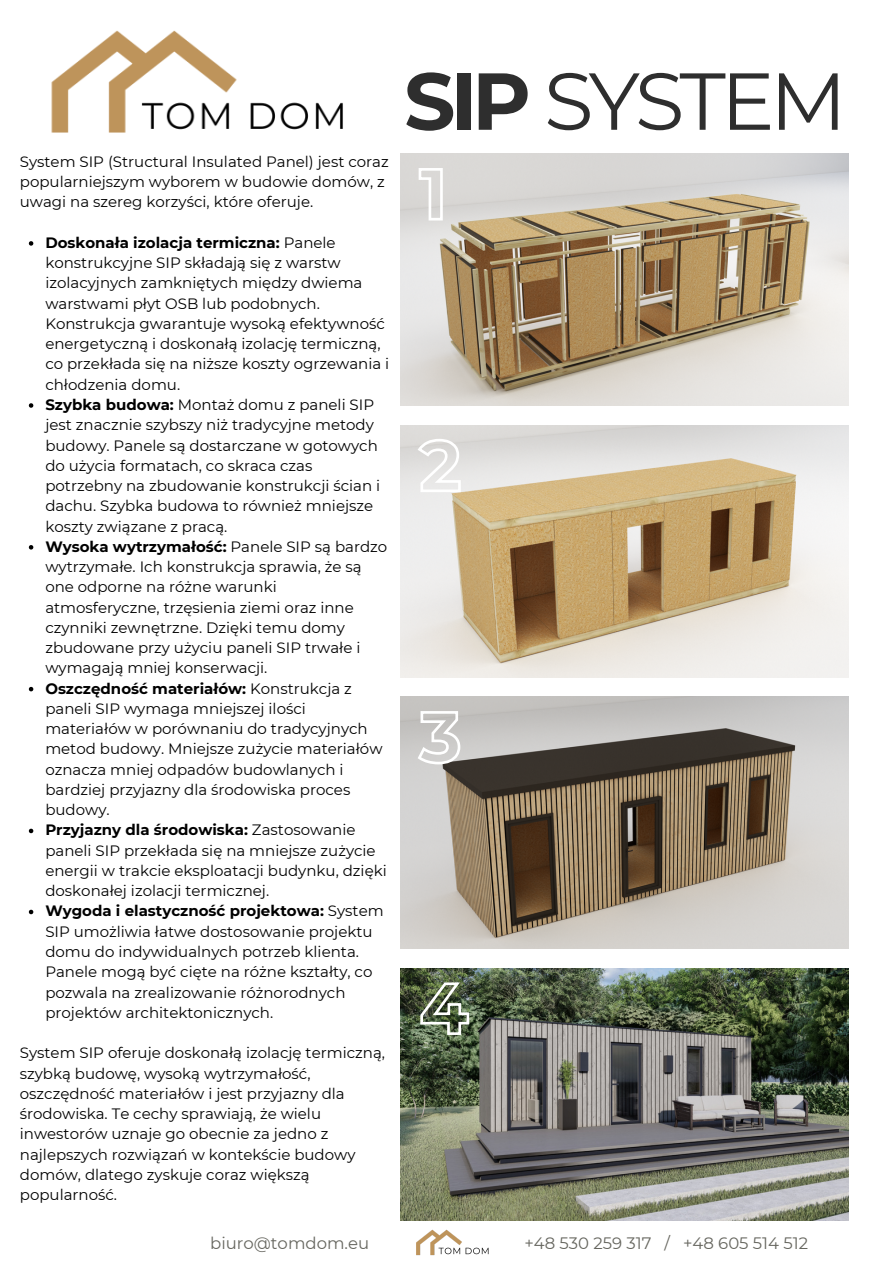
<style>
.page{position:relative;width:893px;height:1264px;background:#fff}
.page>*{position:absolute;margin:0;border:0;box-sizing:border-box;transform-origin:0 0}
.t1{font:80.55px "Montserrat";letter-spacing:-.06em;color:#2e2e2e}
.t2{font:16.5px "Montserrat";color:#66665f}
.t3{font:15px/20.2px "Montserrat";color:#000}
.s1{font-weight:700}
</style>
<div class="page">
<img style="left:28px;top:30px;width:376px;height:215px">
<img style="left:400px;top:154px;width:448px;height:252px">
<img style="left:400px;top:425px;width:448px;height:252px">
<svg style="left:417px;top:167px;width:27px;height:55px"></svg>
<svg style="left:416px;top:437px;width:46px;height:56px"></svg>
<img style="left:400px;top:696px;width:448px;height:252px">
<img style="left:400px;top:968px;width:448px;height:252px">
<svg style="left:416px;top:709px;width:45px;height:57px"></svg>
<svg style="left:419px;top:981px;width:51px;height:55px;background:#717e67"></svg>
<svg style="left:29px;top:241px;width:4px;height:5px"></svg>
<svg style="left:29px;top:403px;width:4px;height:5px"></svg>
<svg style="left:29px;top:545px;width:4px;height:4px"></svg>
<svg style="left:29px;top:687px;width:4px;height:4px"></svg>
<svg style="left:29px;top:828px;width:4px;height:5px"></svg>
<svg style="left:29px;top:909px;width:4px;height:5px"></svg>
<img style="left:400px;top:1186px;width:103px;height:70px">
<p class="t3" style="left:20px;top:151px;width:370px">System SIP (Structural Insulated Panel) jest coraz</p>
<p class="t1" style="left:404px;top:52px;width:444px"><span class="s1">SIP</span> SYSTEM</p>
<p class="t3" style="left:20px;top:172px;width:366px">popularniejszym wyborem w budowie domów, z uwagi na szereg korzyści, które oferuje.</p>
<p class="t3" style="left:45px;top:232px;width:345px"><span class="s1">Doskonała izolacja termiczna:</span> Panele konstrukcyjne SIP składają się z warstw izolacyjnych zamkniętych między dwiema warstwami płyt OSB lub podobnych.<br>Konstrukcja gwarantuje wysoką efektywność energetyczną i doskonałą izolację termiczną, co przekłada się na niższe koszty ogrzewania i chłodzenia domu.</p>
<p class="t3" style="left:45px;top:394px;width:336px"><span class="s1">Szybka budowa:</span> Montaż domu z paneli SIP jest znacznie szybszy niż tradycyjne metody budowy. Panele są dostarczane w gotowych do użycia formatach, co skraca czas potrzebny na zbudowanie konstrukcji ścian i dachu. Szybka budowa to również mniejsze koszty związane z pracą.</p>
<p class="t3" style="left:45px;top:536px;width:343px"><span class="s1">Wysoka wytrzymałość:</span> Panele SIP są bardzo wytrzymałe. Ich konstrukcja sprawia, że są one odporne na różne warunki atmosferyczne, trzęsienia ziemi oraz inne czynniki zewnętrzne. Dzięki temu domy zbudowane przy użyciu paneli SIP trwałe i wymagają mniej konserwacji.</p>
<p class="t3" style="left:45px;top:678px;width:338px"><span class="s1">Oszczędność materiałów:</span> Konstrukcja z paneli SIP wymaga mniejszej ilości materiałów w porównaniu do tradycyjnych metod budowy. Mniejsze zużycie materiałów oznacza mniej odpadów budowlanych i bardziej przyjazny dla środowiska proces budowy.</p>
<p class="t3" style="left:45px;top:820px;width:343px"><span class="s1">Przyjazny dla środowiska:</span> Zastosowanie paneli SIP przekłada się na mniejsze zużycie energii w trakcie eksploatacji budynku, dzięki doskonałej izolacji termicznej.</p>
<p class="t3" style="left:45px;top:901px;width:340px"><span class="s1">Wygoda i elastyczność projektowa:</span> System SIP umożliwia łatwe dostosowanie projektu domu do indywidualnych potrzeb klienta.<br>Panele mogą być cięte na różne kształty, co pozwala na zrealizowanie różnorodnych projektów architektonicznych.</p>
<p class="t3" style="left:20px;top:1042px;width:367px">System SIP oferuje doskonałą izolację termiczną, szybką budowę, wysoką wytrzymałość, oszczędność materiałów i jest przyjazny dla środowiska. Te cechy sprawiają, że wielu inwestorów uznaje go obecnie za jedno z najlepszych rozwiązań w kontekście budowy domów, dlatego zyskuje coraz większą popularność.</p>
<p class="t2" style="left:210px;top:1232px;width:160px">biuro@tomdom.eu</p>
<p class="t2" style="left:524px;top:1232px;width:285px">+48 530 259 317 / +48 605 514 512</p>
</div>
